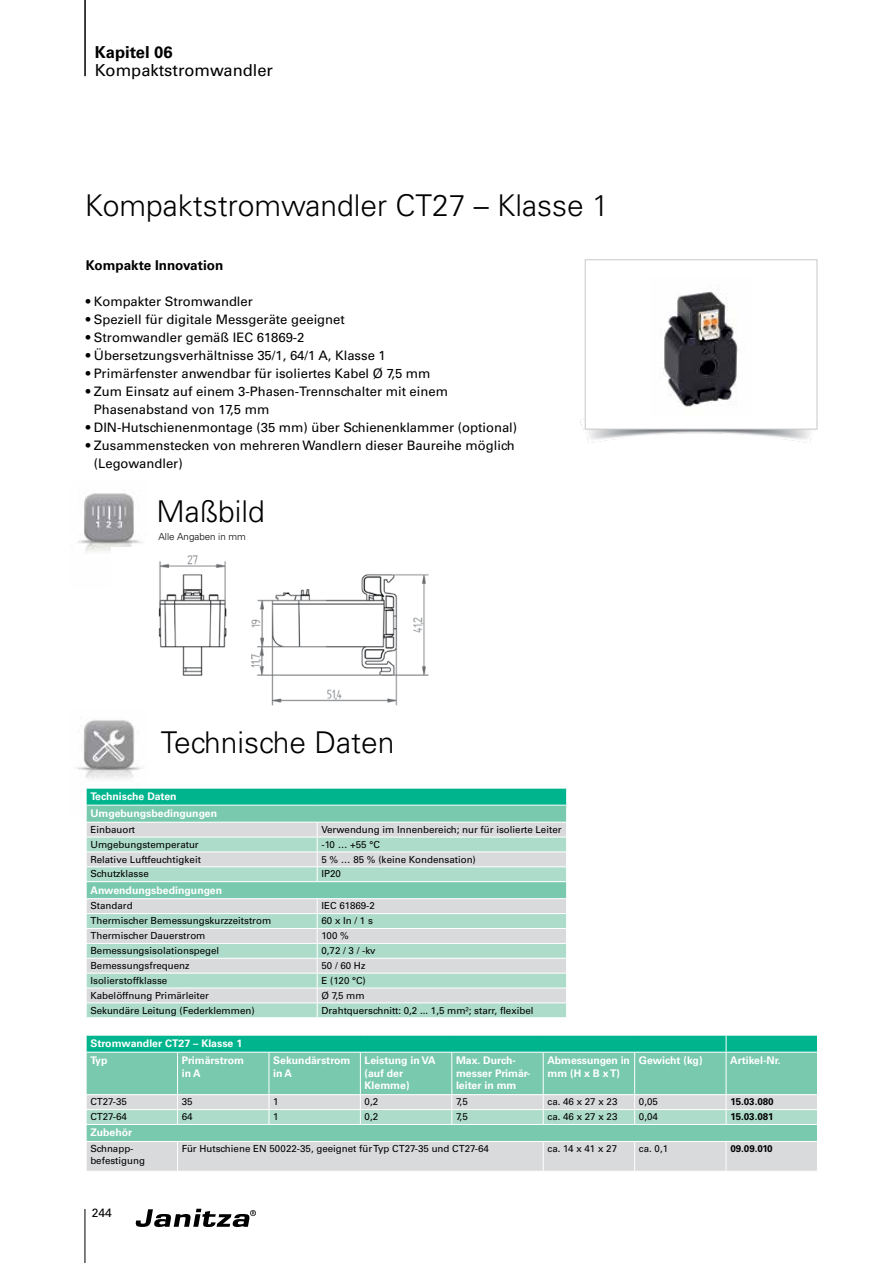
<style>
.page{position:relative;width:893px;height:1263px;background:#fff}
.page>*{position:absolute;margin:0;border:0;box-sizing:border-box;transform-origin:0 0}
.t1{font:300 30px "Univers LT Std";color:#000}
.t2{font:16.5px "Univers LT Std";color:#000}
.t3{font:700 16.5px "Univers LT Std";color:#000}
.t4{font:700 13.5px "Univers LT Std";color:#000}
.t5{font:13.05px/18px "Univers LT Std";color:#000}
.t6{font:12px "Univers LT Std";color:#000}
.t7{font:700 10.5px/12.6px "Univers LT Std";color:#fff}
.t8{font:9.75px/11.7px "Univers LT Std";color:#000}
.t9{font:700 9.75px "Univers LT Std";color:#000}
.t10{font:300 9.75px "Univers LT Std";color:#000}
</style>
<div class="page">
<hr style="left:84px;top:0;width:2px;height:76px;background:#000">
<svg style="left:136px;top:1209px;width:120px;height:18px"></svg>
<hr style="left:85px;top:1209px;width:1px;height:54px;background:#000">
<img style="left:76px;top:717px;width:66px;height:61px">
<img style="left:658px;top:289px;width:80px;height:126px">
<div style="left:585px;top:259px;width:232px;height:170px;border:1px solid #c7c8ca"></div>
<img style="left:78px;top:493px;width:64px;height:59px">
<div style="left:86px;top:788px;width:481px;height:17px;background:#00b48d"></div>
<div style="left:87px;top:806px;width:479px;height:16px;background:#79c9af"></div>
<svg style="left:87px;top:823px;width:479px;height:14px;background:#dadbdd"></svg>
<svg style="left:87px;top:838px;width:479px;height:179px;background:#bbd9d0"></svg>
<hr style="left:86px;top:851px;width:231px;height:1px;background:#fff">
<hr style="left:317px;top:851px;width:250px;height:1px;background:#fff">
<hr style="left:86px;top:866px;width:231px;height:1px;background:#fff">
<hr style="left:317px;top:866px;width:250px;height:1px;background:#fff">
<hr style="left:86px;top:881px;width:231px;height:1px;background:#fff">
<hr style="left:317px;top:881px;width:250px;height:1px;background:#fff">
<hr style="left:86px;top:898px;width:231px;height:1px;background:#fff">
<hr style="left:317px;top:898px;width:250px;height:1px;background:#fff">
<hr style="left:86px;top:913px;width:231px;height:1px;background:#fff">
<hr style="left:317px;top:913px;width:250px;height:1px;background:#fff">
<hr style="left:86px;top:928px;width:231px;height:1px;background:#fff">
<hr style="left:317px;top:928px;width:250px;height:1px;background:#fff">
<hr style="left:86px;top:943px;width:231px;height:1px;background:#fff">
<hr style="left:317px;top:943px;width:250px;height:1px;background:#fff">
<hr style="left:86px;top:958px;width:231px;height:1px;background:#fff">
<hr style="left:317px;top:958px;width:250px;height:1px;background:#fff">
<hr style="left:86px;top:973px;width:231px;height:1px;background:#fff">
<hr style="left:317px;top:973px;width:250px;height:1px;background:#fff">
<hr style="left:86px;top:988px;width:231px;height:1px;background:#fff">
<svg style="left:317px;top:899px;width:1px;height:118px"></svg>
<hr style="left:317px;top:988px;width:250px;height:1px;background:#fff">
<hr style="left:86px;top:1002px;width:231px;height:1px;background:#fff">
<hr style="left:317px;top:1002px;width:250px;height:1px;background:#fff">
<svg style="left:317px;top:822px;width:1px;height:59px"></svg>
<svg style="left:566px;top:789px;width:1px;height:215px"></svg>
<hr style="left:86px;top:788px;width:231px;height:1px;background:#fff">
<svg style="left:86px;top:788px;width:1px;height:229px"></svg>
<hr style="left:317px;top:788px;width:250px;height:1px;background:#fff">
<div style="left:87px;top:1053px;width:730px;height:41px;background:#79c9af"></div>
<hr style="left:177px;top:1052px;width:1px;height:42px;background:#fff">
<hr style="left:269px;top:1052px;width:1px;height:42px;background:#fff">
<hr style="left:360px;top:1052px;width:1px;height:42px;background:#fff">
<hr style="left:451px;top:1052px;width:1px;height:42px;background:#fff">
<hr style="left:543px;top:1052px;width:1px;height:42px;background:#fff">
<svg style="left:86px;top:1095px;width:731px;height:76px;background:#bed8d1"></svg>
<hr style="left:726px;top:1141px;width:92px;height:1px;background:#fff">
<hr style="left:634px;top:1052px;width:1px;height:42px;background:#fff">
<hr style="left:726px;top:1052px;width:1px;height:42px;background:#fff">
<svg style="left:86px;top:1035px;width:732px;height:17px;background:#07b690"></svg>
<hr style="left:178px;top:1035px;width:91px;height:1px;background:#fff">
<hr style="left:269px;top:1035px;width:91px;height:1px;background:#fff">
<hr style="left:360px;top:1035px;width:92px;height:1px;background:#fff">
<hr style="left:452px;top:1035px;width:91px;height:1px;background:#fff">
<hr style="left:543px;top:1035px;width:92px;height:1px;background:#fff">
<hr style="left:635px;top:1035px;width:91px;height:1px;background:#fff">
<hr style="left:726px;top:1035px;width:92px;height:1px;background:#fff">
<img style="left:112px;top:547px;width:317px;height:159px">
<h2 class="t3" style="left:95px;top:42px;width:79px">Kapitel 06</h2>
<h2 class="t2" style="left:95px;top:60px;width:180px">Kompaktstromwandler</h2>
<h1 class="t1" style="left:85px;top:187px;width:525px">Kompaktstromwandler CT27 – Klasse 1</h1>
<h3 class="t4" style="left:86px;top:257px;width:139px">Kompakte Innovation</h3>
<h3 class="t5" style="left:86px;top:292px;width:169px">• Kompakter Stromwandler</h3>
<h3 class="t5" style="left:86px;top:310px;width:261px">• Speziell für digitale Messgeräte geeignet</h3>
<h3 class="t5" style="left:86px;top:328px;width:220px">• Stromwandler gemäß IEC 61869-2</h3>
<h3 class="t5" style="left:86px;top:346px;width:302px">• Übersetzungsverhältnisse 35/1, 64/1 A, Klasse 1</h3>
<h3 class="t5" style="left:86px;top:364px;width:346px">• Primärfenster anwendbar für isoliertes Kabel Ø 7,5 mm</h3>
<h3 class="t5" style="left:94px;top:382px;width:356px;text-indent:-8px">• Zum Einsatz auf einem 3-Phasen-Trennschalter mit einem<br>Phasenabstand von 17,5 mm</h3>
<h3 class="t5" style="left:86px;top:418px;width:433px">• DIN-Hutschienenmontage (35 mm) über Schienenklammer (optional)</h3>
<h3 class="t5" style="left:94px;top:436px;width:422px;text-indent:-8px">• Zusammenstecken von mehreren Wandlern dieser Baureihe möglich (Legowandler)</h3>
<h1 class="t1" style="left:157px;top:493px;width:110px">Maßbild</h1>
<p class="t10" style="left:158px;top:531px;width:89px">Alle Angaben in mm</p>
<h1 class="t1" style="left:161px;top:724px;width:235px">Technische Daten</h1>
<p class="t7" style="left:90px;top:788px;width:128px;line-height:17px">Technische Daten<br>Umgebungsbedingungen</p>
<p class="t8" style="left:90px;top:823px;width:46px">Einbauort</p>
<p class="t8" style="left:321px;top:823px;width:242px">Verwendung im Innenbereich; nur für isolierte Leiter</p>
<p class="t8" style="left:90px;top:838px;width:110px">Umgebungstemperatur</p>
<p class="t8" style="left:321px;top:838px;width:60px">-10 … +55 °C</p>
<p class="t8" style="left:90px;top:853px;width:112px">Relative Luftfeuchtigkeit</p>
<p class="t8" style="left:321px;top:853px;width:156px">5 % … 85 % (keine Kondensation)</p>
<p class="t8" style="left:90px;top:868px;width:60px">Schutzklasse</p>
<p class="t8" style="left:321px;top:868px;width:21px">IP20</p>
<p class="t7" style="left:90px;top:884px;width:133px">Anwendungsbedingungen</p>
<p class="t8" style="left:90px;top:900px;width:44px">Standard</p>
<p class="t8" style="left:321px;top:900px;width:55px">IEC 61869-2</p>
<p class="t8" style="left:90px;top:915px;width:182px">Thermischer Bemessungskurzzeitstrom</p>
<p class="t8" style="left:321px;top:915px;width:53px">60 x In / 1 s</p>
<p class="t8" style="left:90px;top:930px;width:117px">Thermischer Dauerstrom</p>
<p class="t8" style="left:321px;top:930px;width:29px">100 %</p>
<p class="t8" style="left:90px;top:945px;width:130px">Bemessungsisolationspegel</p>
<p class="t8" style="left:321px;top:945px;width:56px">0,72 / 3 / -kv</p>
<p class="t8" style="left:90px;top:959px;width:101px">Bemessungsfrequenz</p>
<p class="t8" style="left:321px;top:959px;width:45px">50 / 60 Hz</p>
<p class="t8" style="left:90px;top:974px;width:78px">Isolierstoffklasse</p>
<p class="t8" style="left:321px;top:974px;width:46px">E (120 °C)</p>
<p class="t8" style="left:90px;top:989px;width:120px">Kabelöffnung Primärleiter</p>
<p class="t8" style="left:321px;top:989px;width:45px">Ø 7,5 mm</p>
<p class="t8" style="left:90px;top:1004px;width:166px">Sekundäre Leitung (Federklemmen)</p>
<p class="t8" style="left:321px;top:1004px;width:214px">Drahtquerschnitt: 0,2 ... 1,5 mm²; starr, flexibel</p>
<p class="t7" style="left:90px;top:1035px;width:153px;line-height:17px">Stromwandler CT27 – Klasse 1<br>Typ</p>
<p class="t7" style="left:182px;top:1054px;width:64px">Primärstrom in A</p>
<p class="t7" style="left:273px;top:1054px;width:79px">Sekundärstrom in A</p>
<p class="t7" style="left:365px;top:1054px;width:72px">Leistung in VA (auf der<br>Klemme)</p>
<p class="t7" style="left:456px;top:1054px;width:76px">Max. Durch&shy;messer Primär&shy;leiter in mm</p>
<p class="t7" style="left:547px;top:1054px;width:84px">Abmessungen in mm (H x B x T)</p>
<p class="t7" style="left:639px;top:1054px;width:65px">Gewicht (kg)</p>
<p class="t7" style="left:730px;top:1054px;width:52px">Artikel-Nr.</p>
<p class="t8" style="left:90px;top:1096px;width:38px">CT27-35</p>
<p class="t8" style="left:182px;top:1096px;width:12px">35</p>
<p class="t8" style="left:273px;top:1096px;width:7px">1</p>
<p class="t8" style="left:365px;top:1096px;width:15px">0,2</p>
<p class="t8" style="left:456px;top:1096px;width:13px">7,5</p>
<p class="t8" style="left:547px;top:1096px;width:71px">ca. 46 x 27 x 23</p>
<p class="t8" style="left:639px;top:1096px;width:20px">0,05</p>
<p class="t9" style="left:730px;top:1096px;width:45px">15.03.080</p>
<p class="t8" style="left:90px;top:1111px;width:38px">CT27-64</p>
<p class="t8" style="left:182px;top:1111px;width:12px">64</p>
<p class="t8" style="left:273px;top:1111px;width:7px">1</p>
<p class="t8" style="left:365px;top:1111px;width:15px">0,2</p>
<p class="t8" style="left:456px;top:1111px;width:13px">7,5</p>
<p class="t8" style="left:547px;top:1111px;width:71px">ca. 46 x 27 x 23</p>
<p class="t8" style="left:639px;top:1111px;width:20px">0,04</p>
<p class="t9" style="left:730px;top:1111px;width:45px">15.03.081</p>
<p class="t7" style="left:90px;top:1126px;width:43px">Zubehör</p>
<p class="t8" style="left:90px;top:1143px;width:56px">Schnapp&shy;befestigung</p>
<p class="t8" style="left:182px;top:1143px;width:309px">Für Hutschiene EN 50022-35, geeignet für Typ CT27-35 und CT27-64</p>
<p class="t8" style="left:547px;top:1143px;width:71px">ca. 14 x 41 x 27</p>
<p class="t8" style="left:639px;top:1143px;width:31px">ca. 0,1</p>
<p class="t9" style="left:730px;top:1143px;width:44px">09.09.010</p>
<p class="t6" style="left:92px;top:1205px;width:22px">244</p>
</div>
